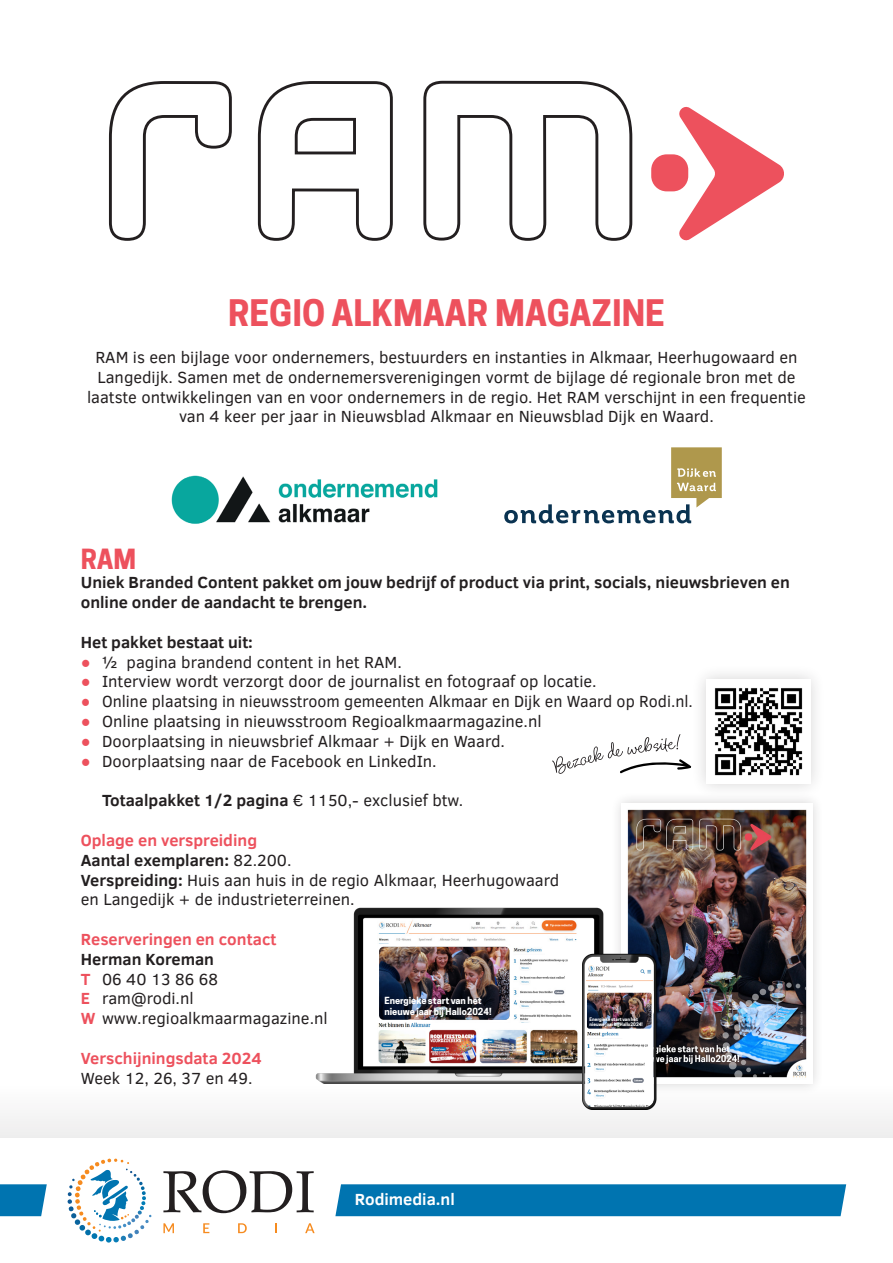
<style>
.page{position:relative;width:893px;height:1263px;background:#fff}
.page>*{position:absolute;margin:0;border:0;box-sizing:border-box;transform-origin:0 0}
.t1{font:700 34.35px "Cooper Hewitt";color:#ed515d}
.t2{font:700 26.1px "Cooper Hewitt";color:#ed515d}
.t3{font:16.5px/19.8px "Clear Sans";color:#231f20}
.t4{font:700 16.5px/19.8px "Clear Sans";color:#231f20}
.t5{font:700 16.5px "Clear Sans";color:#ed515d}
.t6{font:700 16.5px "Clear Sans";color:#fff}
.t7{font:700 9.3px/10.2px "Cooper Hewitt";color:#fff}
.t8{font:700 4.65px/5.1px "Cooper Hewitt";color:#fff}
.s1{color:#ed515d}
.s2{font-weight:400}
.s3{font-weight:700;color:#ed515d}
.s4{font-weight:700}
</style>
<div class="page">
<svg style="left:108px;top:80px;width:525px;height:161px"></svg>
<svg style="left:676px;top:106px;width:108px;height:135px"></svg>
<div style="left:651px;top:154px;width:37px;height:37px;background:#ed515d;border-radius:15px"></div>
<div style="left:691px;top:664px;width:135px;height:135px;background:#f8f8f8"></div>
<div style="left:706px;top:679px;width:104px;height:104px;background:#fff"></div>
<img style="left:714px;top:688px;width:89px;height:88px">
<svg style="left:552px;top:734px;width:139px;height:40px"></svg>
<div style="left:0;top:1083px;width:893px;height:54px;background:#f6f6f6"></div>
<div style="left:335px;top:1184px;width:511px;height:32px;background:#0074b0"></div>
<svg style="left:0;top:1184px;width:47px;height:32px;background:#127eb5"></svg>
<svg style="left:163px;top:1170px;width:151px;height:43px"></svg>
<svg style="left:163px;top:1223px;width:11px;height:10px"></svg>
<svg style="left:203px;top:1223px;width:6px;height:10px"></svg>
<svg style="left:238px;top:1223px;width:9px;height:10px"></svg>
<svg style="left:275px;top:1223px;width:2px;height:10px"></svg>
<svg style="left:305px;top:1223px;width:10px;height:10px"></svg>
<svg style="left:67px;top:1158px;width:85px;height:85px"></svg>
<div style="left:610px;top:792px;width:214px;height:303px;background:#231f20;opacity:.2"></div>
<img style="left:622px;top:803px;width:190px;height:280px">
<img style="left:315px;top:890px;width:346px;height:194px">
<img style="left:583px;top:939px;width:86px;height:171px">
<img style="left:587px;top:963px;width:65px;height:28px">
<img style="left:585px;top:1030px;width:68px;height:77px">
<img style="left:587px;top:993px;width:64px;height:35px">
<div style="left:585px;top:991px;width:68px;height:39px;border:1px solid #fff;border-radius:3px"></div>
<div style="left:585px;top:1013px;width:61px;height:18px;background:#231f20;opacity:.2"></div>
<img style="left:171px;top:475px;width:267px;height:49px">
<svg style="left:504px;top:447px;width:218px;height:76px"></svg>
<h1 class="t1" style="left:228px;top:293px;width:438px">REGIO ALKMAAR MAGAZINE</h1>
<p class="t3" style="left:87px;top:347px;width:720px;text-align:center">RAM is een bijlage voor ondernemers, bestuurders en instanties in Alkmaar, Heerhugowaard en Langedijk. Samen met de ondernemersverenigingen vormt de bijlage dé regionale bron met de laatste ontwikkelingen van en voor ondernemers in de regio. Het RAM verschijnt in een frequentie van 4 keer per jaar in Nieuwsblad Alkmaar en Nieuwsblad Dijk en Waard.</p>
<h2 class="t2" style="left:81px;top:543px;width:57px">RAM</h2>
<p class="t4" style="left:81px;top:572px;width:711px">Uniek Branded Content pakket om jouw bedrijf of product via print, socials, nieuwsbrieven en online onder de aandacht te brengen.</p>
<p class="t4" style="left:81px;top:632px;width:174px">Het pakket bestaat uit:</p>
<p class="t3" style="left:81px;top:652px;width:323px"><span class="s1">●</span> ½ pagina brandend content in het RAM.</p>
<p class="t3" style="left:81px;top:672px;width:517px"><span class="s1">●</span> Interview wordt verzorgt door de journalist en fotograaf op locatie.</p>
<p class="t3" style="left:81px;top:692px;width:614px"><span class="s1">●</span> Online plaatsing in nieuwsstroom gemeenten Alkmaar en Dijk en Waard op Rodi.nl.</p>
<p class="t3" style="left:81px;top:711px;width:462px"><span class="s1">●</span> Online plaatsing in nieuwsstroom Regioalkmaarmagazine.nl</p>
<p class="t3" style="left:81px;top:731px;width:426px"><span class="s1">●</span> Doorplaatsing in nieuwsbrief Alkmaar + Dijk en Waard.</p>
<p class="t3" style="left:81px;top:751px;width:357px"><span class="s1">●</span> Doorplaatsing naar de Facebook en LinkedIn.</p>
<p class="t4" style="left:102px;top:790px;width:363px">Totaalpakket 1/2 pagina <span class="s2">€ 1150,- exclusief btw.</span></p>
<p class="t3" style="left:81px;top:830px;width:480px"><span class="s3">Oplage en verspreiding<br></span><span class="s4">Aantal exemplaren:</span> 82.200.<br><span class="s4">Verspreiding:</span> Huis aan huis in de regio Alkmaar, Heerhugowaard en Langedijk + de industrieterreinen.</p>
<p class="t5" style="left:81px;top:927px;width:197px">Reserveringen en contact</p>
<p class="t3" style="left:81px;top:949px;width:248px"><span class="s4">Herman Koreman<br></span><span class="s3">T</span> 06 40 13 86 68<br><span class="s3">E</span> ram@rodi.nl<br><span class="s3">W</span> www.regioalkmaarmagazine.nl</p>
<p class="t5" style="left:81px;top:1046px;width:183px">Verschijningsdata 2024</p>
<p class="t3" style="left:81px;top:1068px;width:173px">Week 12, 26, 37 en 49.</p>
<p class="t7" style="left:384px;top:996px;width:109px">Energieke start van het nieuwe jaar bij Hallo2024!</p>
<p class="t8" style="left:590px;top:1017px;width:55px">Energieke start van het nieuwe jaar bij Hallo2024!</p>
<p class="t6" style="left:355px;top:1188px;width:102px">Rodimedia.nl</p>
</div>
